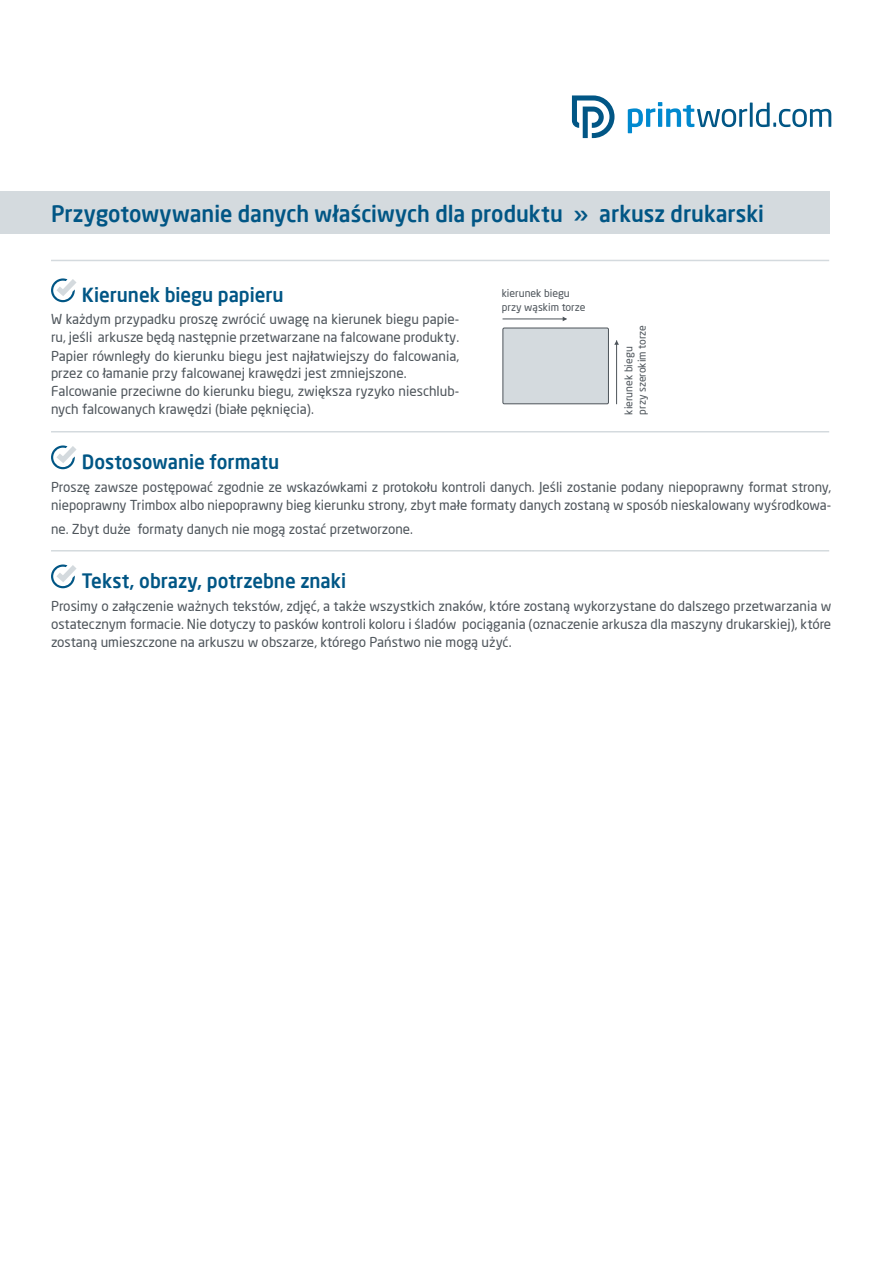
<style>
.page{position:relative;width:893px;height:1263px;background:#fff}
.page>*{position:absolute;margin:0;border:0;box-sizing:border-box;transform-origin:0 0}
.t1{font:500 22.5px "Neo Sans Pro";color:#015685;scale:.96 1}
.t2{font:500 19.5px "Neo Sans Pro";color:#015685;scale:.96 1}
.t3{font:13.5px/18px "Neo Sans Pro";color:#4d545a}
.t4{font:10.5px/13.5px "Neo Sans Pro";color:#4d545a}
</style>
<div class="page">
<div style="left:0;top:191px;width:829px;height:43px;background:#d4dade"></div>
<svg style="left:628px;top:102px;width:203px;height:31px"></svg>
<svg style="left:572px;top:96px;width:42px;height:42px"></svg>
<div style="left:503px;top:328px;width:105px;height:76px;background:#d4dade"></div>
<div style="left:502px;top:328px;width:107px;height:76px;border:1px solid #4d545a"></div>
<hr style="left:502px;top:319px;width:64px;height:1px;background:#4d545a">
<hr style="left:616px;top:340px;width:1px;height:64px;background:#4d545a">
<svg style="left:614px;top:340px;width:5px;height:5px"></svg>
<hr style="left:51px;top:260px;width:778px;height:1px;background:#d4dade">
<svg style="left:51px;top:278px;width:26px;height:24px"></svg>
<hr style="left:51px;top:431px;width:778px;height:1px;background:#d4dade">
<svg style="left:51px;top:445px;width:26px;height:24px"></svg>
<hr style="left:51px;top:550px;width:778px;height:1px;background:#d4dade">
<svg style="left:51px;top:564px;width:26px;height:24px"></svg>
<h1 class="t1" style="left:51px;top:200px;width:744px">Przygotowywanie danych właściwych dla produktu » arkusz drukarski</h1>
<h2 class="t2" style="left:82px;top:283px;width:212px">Kierunek biegu papieru</h2>
<p class="t3" style="left:51px;top:310px;width:410px">W każdym przypadku proszę zwrócić uwagę na kierunek biegu papie&shy;ru, jeśli arkusze będą następnie przetwarzane na falcowane produkty.<br>Papier równległy do kierunku biegu jest najłatwiejszy do falcowania, przez co łamanie przy falcowanej krawędzi jest zmniejszone.<br>Falcowanie przeciwne do kierunku biegu, zwiększa ryzyko nieschlub&shy;nych falcowanych krawędzi (białe pęknięcia).</p>
<h2 class="t2" style="left:82px;top:450px;width:207px">Dostosowanie formatu</h2>
<p class="t3" style="left:51px;top:477px;width:782px">Proszę zawsze postępować zgodnie ze wskazówkami z protokołu kontroli danych. Jeśli zostanie podany niepoprawny format strony, niepoprawny Trimbox albo niepoprawny bieg kierunku strony, zbyt małe formaty danych zostaną w sposób nieskalowany wyśrodkowa-</p>
<p class="t3" style="left:51px;top:519px;width:364px">ne. Zbyt duże formaty danych nie mogą zostać przetworzone.</p>
<h2 class="t2" style="left:82px;top:569px;width:277px">Tekst, obrazy, potrzebne znaki</h2>
<p class="t3" style="left:51px;top:596px;width:782px;text-align:justify">Prosimy o załączenie ważnych tekstów, zdjęć, a także wszystkich znaków, które zostaną wykorzystane do dalszego przetwarzania w ostatecznym formacie. Nie dotyczy to pasków kontroli koloru i śladów pociągania (oznaczenie arkusza dla maszyny drukarskiej), które zostaną umieszczone na arkuszu w obszarze, którego Państwo nie mogą użyć.</p>
<p class="t4" style="left:502px;top:286px;width:85px">kierunek biegu przy wąskim torze</p>
<p class="t4" style="left:622px;top:415px;width:91px;rotate:-90deg">kierunek biegu przy szerokim torze</p>
</div>
